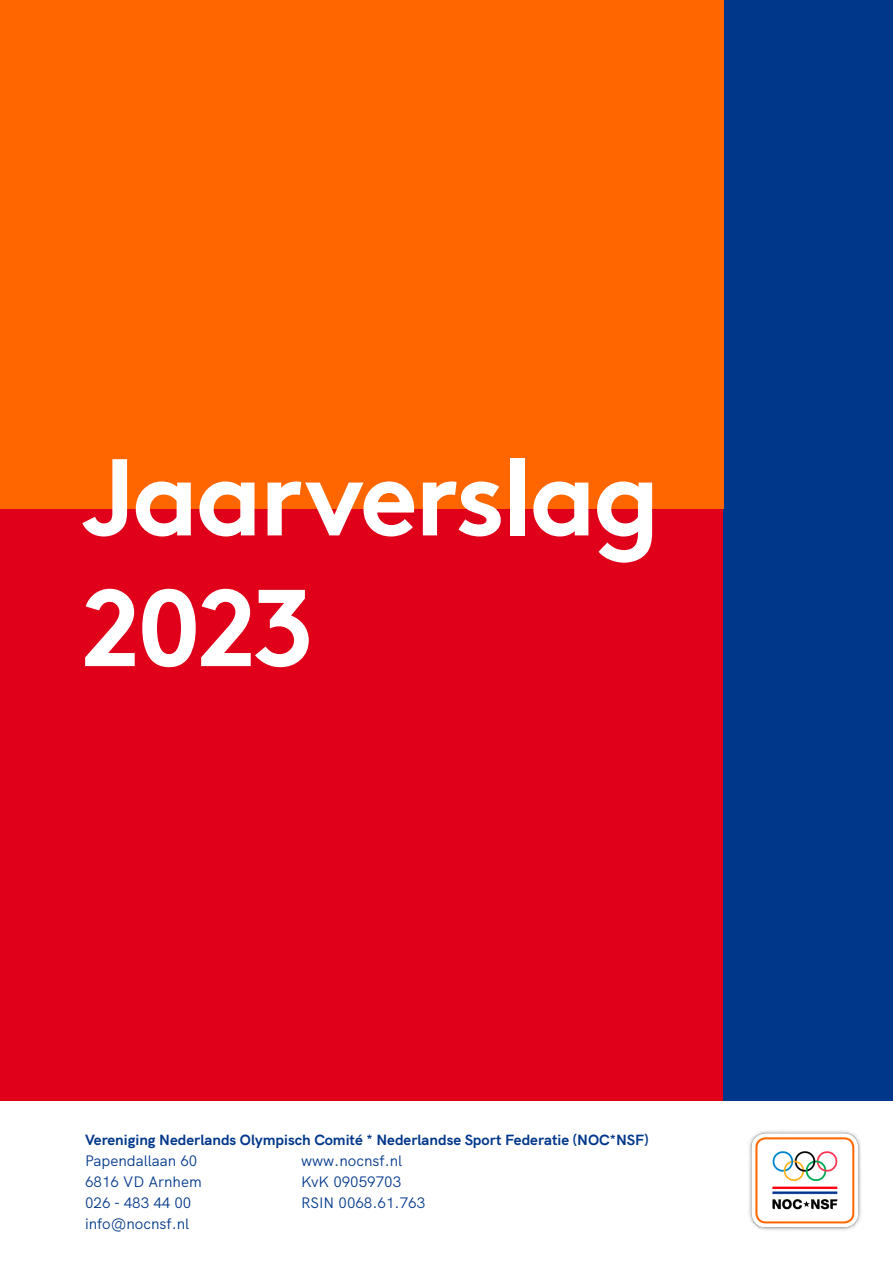
<style>
.page{position:relative;width:893px;height:1263px;background:#e0001a}
.page>*{position:absolute;margin:0;border:0;box-sizing:border-box;transform-origin:0 0}
.t1{font:700 108.9px/130.6px "Brown";letter-spacing:-.03em;color:#fff}
.t2{font:15px "HK Grotesk";color:#00378a}
.t3{font:700 15px "HK Grotesk";color:#00378a}
</style>
<div class="page">
<div style="left:723px;top:0;width:170px;height:1263px;background:#00378a"></div>
<div style="left:0;top:1102px;width:893px;height:161px;background:#fff"></div>
<div style="left:0;top:0;width:723px;height:508px;background:#f60"></div>
<img style="left:749px;top:1130px;width:112px;height:101px">
<h1 class="t1" style="left:81px;top:420px;width:581px">Jaarverslag<br>2023</h1>
<p class="t3" style="left:85px;top:1128px;width:565px">Vereniging Nederlands Olympisch Comité * Nederlandse Sport Federatie (NOC*NSF)</p>
<p class="t2" style="left:85px;top:1149px;width:114px">Papendallaan 60</p>
<p class="t2" style="left:301px;top:1149px;width:103px">www.nocnsf.nl</p>
<p class="t2" style="left:85px;top:1170px;width:118px">6816 VD Arnhem</p>
<p class="t2" style="left:301px;top:1170px;width:102px">KvK 09059703</p>
<p class="t2" style="left:85px;top:1191px;width:108px">026 - 483 44 00</p>
<p class="t2" style="left:301px;top:1191px;width:126px">RSIN 0068.61.763</p>
<p class="t2" style="left:85px;top:1212px;width:106px">info@nocnsf.nl</p>
</div>
